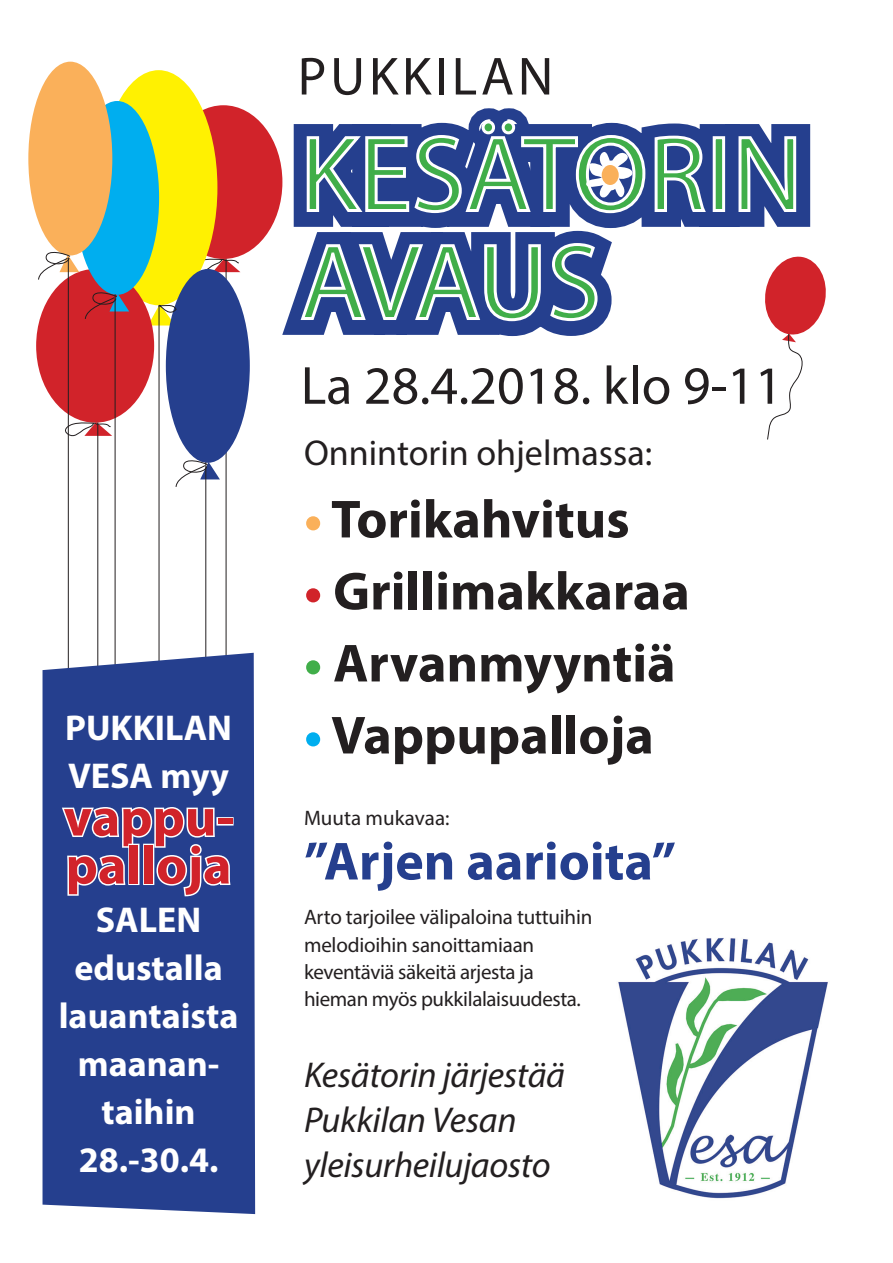
<style>
.page{position:relative;width:893px;height:1263px;background:#fff}
.page>*{position:absolute;margin:0;border:0;box-sizing:border-box;transform-origin:0 0}
.t1{font:700 54px "Myriad Pro";color:#231f20}
.t2{font:54px "Myriad Pro";letter-spacing:.015em;color:#231f20}
.t3{font:700 54px "Myriad Pro";color:#253f8e}
.t4{font:700 54px "Myriad Pro";color:#d1232a}
.t5{font:54px "Myriad Pro";letter-spacing:.07em;color:#231f20}
.t6{font:700 36px "Myriad Pro";color:#fff}
.t7{font:italic 36px "Myriad Pro";letter-spacing:-.01em;color:#231f20}
.t8{font:36px "Myriad Pro";color:#231f20}
.t9{font:21px "Myriad Pro";letter-spacing:-.01em;color:#231f20}
.s1{color:#fab05a}
.s2{color:#d1232a}
.s3{color:#40ae49}
.s4{color:#00aeef}
</style>
<div class="page">
<div style="left:164px;top:105px;width:118px;height:154px;background:#d1232a;border-radius:50%"></div>
<svg style="left:200px;top:258px;width:40px;height:17px"></svg>
<hr style="left:226px;top:259px;width:1px;height:448px;background:#231f20">
<div style="left:100px;top:70px;width:117px;height:235px;background:#fff101;border-radius:50%"></div>
<div style="left:36px;top:269px;width:118px;height:154px;background:#d1232a;border-radius:50%"></div>
<div style="left:166px;top:269px;width:84px;height:194px;background:#253f8e;border-radius:50%"></div>
<svg style="left:65px;top:422px;width:47px;height:17px"></svg>
<svg style="left:175px;top:457px;width:45px;height:31px"></svg>
<svg style="left:148px;top:303px;width:29px;height:22px"></svg>
<hr style="left:97px;top:422px;width:1px;height:307px;background:#231f20">
<hr style="left:159px;top:306px;width:1px;height:420px;background:#231f20">
<hr style="left:205px;top:462px;width:1px;height:244px;background:#231f20">
<div style="left:75px;top:101px;width:84px;height:194px;background:#00aeef;border-radius:50%"></div>
<svg style="left:85px;top:289px;width:44px;height:31px"></svg>
<hr style="left:115px;top:294px;width:1px;height:409px;background:#231f20">
<div style="left:28px;top:62px;width:84px;height:193px;background:#fab05a;border-radius:50%"></div>
<svg style="left:38px;top:248px;width:41px;height:32px"></svg>
<hr style="left:68px;top:257px;width:1px;height:448px;background:#231f20">
<img style="left:618px;top:938px;width:210px;height:261px">
<svg style="left:279px;top:108px;width:547px;height:332px"></svg>
<div style="left:602px;top:165px;width:17px;height:20px;background:#fab05a;border-radius:50%"></div>
<div style="left:43px;top:653px;width:212px;height:561px;background:#253f8e"></div>
<div style="left:216px;top:817px;width:18px;height:8px;border:3px solid #fff"></div>
<svg style="left:60px;top:805px;width:172px;height:93px"></svg>
<p class="t5" style="left:298px;top:43px;width:257px">PUKKILAN</p>
<p class="t6" style="left:65px;top:704px;width:169px">PUKKILAN</p>
<p class="t6" style="left:68px;top:752px;width:163px">VESA myy</p>
<p class="t4" style="left:64px;top:782px;width:172px">vappu-</p>
<p class="t4" style="left:66px;top:830px;width:167px">palloja</p>
<p class="t6" style="left:96px;top:896px;width:107px">SALEN</p>
<p class="t6" style="left:75px;top:944px;width:150px">edustalla</p>
<p class="t6" style="left:59px;top:992px;width:181px">lauantaista</p>
<p class="t6" style="left:78px;top:1040px;width:143px">maanan-</p>
<p class="t6" style="left:102px;top:1088px;width:96px">taihin</p>
<p class="t6" style="left:79px;top:1136px;width:141px">28.-30.4.</p>
<p class="t2" style="left:301px;top:352px;width:483px">La 28.4.2018. klo 9-11</p>
<p class="t8" style="left:304px;top:431px;width:350px">Onnintorin ohjelmassa:</p>
<p class="t1" style="left:304px;top:484px;width:327px"><span class="s1">•</span> Torikahvitus</p>
<p class="t1" style="left:304px;top:556px;width:387px"><span class="s2">•</span> Grillimakkaraa</p>
<p class="t1" style="left:304px;top:628px;width:373px"><span class="s3">•</span> Arvanmyyntiä</p>
<p class="t1" style="left:304px;top:700px;width:351px"><span class="s4">•</span> Vappupalloja</p>
<p class="t9" style="left:304px;top:805px;width:147px">Muuta mukavaa:</p>
<p class="t3" style="left:304px;top:826px;width:374px">”Arjen aarioita”</p>
<p class="t9" style="left:304px;top:904px;width:290px">Arto tarjoilee välipaloina tuttuihin</p>
<p class="t9" style="left:304px;top:931px;width:232px">melodioihin sanoittamiaan</p>
<p class="t9" style="left:304px;top:958px;width:232px">keventäviä säkeitä arjesta ja</p>
<p class="t9" style="left:304px;top:985px;width:278px">hieman myös pukkilalaisuudesta.</p>
<p class="t7" style="left:304px;top:1052px;width:262px">Kesätorin järjestää</p>
<p class="t7" style="left:304px;top:1097px;width:214px">Pukkilan Vesan</p>
<p class="t7" style="left:304px;top:1142px;width:248px">yleisurheilujaosto</p>
</div>
